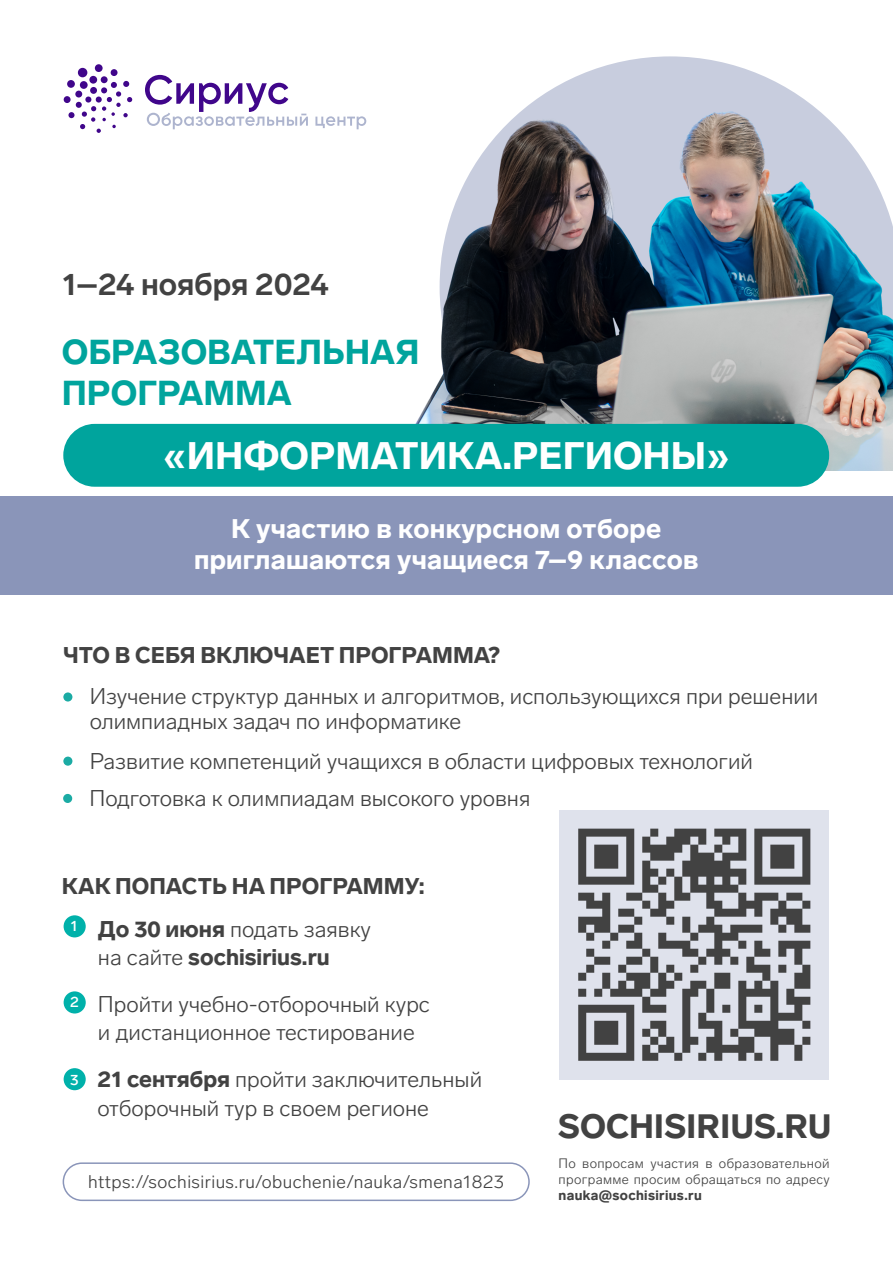
<style>
.page{position:relative;width:893px;height:1263px;background:#fff}
.page>*{position:absolute;margin:0;border:0;box-sizing:border-box;transform-origin:0 0}
.t1{font:900 37.8px "Lab Grotesque";color:#fff}
.t2{font:900 34.2px/40.5px "Lab Grotesque";color:#00a49d}
.t3{font:900 33.3px "Lab Grotesque";color:#424242}
.t4{font:700 30.9px "Lab Grotesque";color:#424242}
.t5{font:900 26.55px/30.8px "Lab Grotesque";letter-spacing:.01em;color:#fff;text-align:center}
.t6{font:300 22.5px/28.5px "Lab Grotesque";color:#424242}
.t7{font:900 22.5px/28.5px "Lab Grotesque";color:#424242}
.t8{font:300 18.15px "Lab Grotesque";letter-spacing:.025em;color:#424242}
.t9{font:500 14.85px "Lab Grotesque";color:#fff}
.t10{font:300 13.5px/16.2px "Lab Grotesque";letter-spacing:.025em;color:#424242}
.t11{font:900 13.5px "Lab Grotesque";letter-spacing:.025em;color:#424242}
.s1{font-weight:300}
.s2{font-weight:500;font-size:14.85px;color:#fff}
.s3{font-weight:900}
</style>
<div class="page">
<svg style="left:541px;top:56px;width:258px;height:40px;fill:#c8cdde"></svg>
<div style="left:559px;top:810px;width:270px;height:270px;background:#dfe2ec"></div>
<div style="left:63px;top:692px;width:9px;height:9px;background:#1baba4;border-radius:50%"></div>
<div style="left:63px;top:757px;width:9px;height:9px;background:#1baba4;border-radius:50%"></div>
<div style="left:63px;top:794px;width:9px;height:9px;background:#1baba4;border-radius:50%"></div>
<div style="left:63px;top:1162px;width:467px;height:39px;border:2px solid #8a95b9;border-radius:19px"></div>
<div style="left:64px;top:915px;width:22px;height:22px;background:#00b1aa;border-radius:50%"></div>
<div style="left:64px;top:991px;width:22px;height:22px;background:#00b1aa;border-radius:50%"></div>
<div style="left:64px;top:1068px;width:22px;height:22px;background:#00b1aa;border-radius:50%"></div>
<img style="left:385px;top:96px;width:508px;height:375px">
<div style="left:0;top:496px;width:893px;height:99px;background:#8a95b9"></div>
<svg style="left:64px;top:64px;width:68px;height:69px"></svg>
<svg style="left:315px;top:116px;width:51px;height:13px"></svg>
<svg style="left:145px;top:75px;width:163px;height:54px"></svg>
<div style="left:63px;top:424px;width:766px;height:63px;background:#00a49d;border-radius:31px"></div>
<svg style="left:578px;top:829px;width:232px;height:232px"></svg>
<h3 class="t4" style="left:63px;top:266px;width:267px">1–24 ноября 2024</h3>
<h2 class="t2" style="left:62px;top:332px;width:359px">ОБРАЗОВАТЕЛЬНАЯ<br>ПРОГРАММА</h2>
<h1 class="t1" style="left:163px;top:434px;width:569px">«ИНФОРМАТИКА.РЕГИОНЫ»</h1>
<p class="t5" style="left:194px;top:513px;width:506px">К участию в конкурсном отборе приглашаются учащиеся 7–9 классов</p>
<p class="t7" style="left:63px;top:641px;width:438px">ЧТО В СЕБЯ ВКЛЮЧАЕТ ПРОГРАММА?</p>
<p class="t6" style="left:90px;top:683px;width:730px;line-height:25.5px">Изучение структур данных и алгоритмов, использующихся при решении олимпиадных задач по информатике</p>
<p class="t6" style="left:90px;top:747px;width:665px">Развитие компетенций учащихся в области цифровых технологий</p>
<p class="t6" style="left:90px;top:784px;width:442px">Подготовка к олимпиадам высокого уровня</p>
<p class="t7" style="left:62px;top:872px;width:365px">КАК ПОПАСТЬ НА ПРОГРАММУ:</p>
<p class="t9" style="left:71px;top:917px;width:8px">1</p>
<p class="t7" style="left:98px;top:915px;width:275px">До 30 июня <span class="s1">подать заявку на сайте</span> sochisirius.ru</p>
<p class="t6" style="left:98px;top:990px;width:333px">Пройти учебно-отборочный курс и дистанционное тестирование</p>
<p class="t9" style="left:70px;top:993px;width:10px">2</p>
<p class="t6" style="left:98px;top:1065px;width:386px;text-indent:-27px"><span class="s2">3</span> <span class="s3">21 сентября</span> пройти заключительный отборочный тур в своем регионе</p>
<p class="t8" style="left:88px;top:1171px;width:417px">https://sochisirius.ru/obuchenie/nauka/smena1823</p>
<h3 class="t3" style="left:558px;top:1106px;width:275px">SOCHISIRIUS.RU</h3>
<p class="t10" style="left:559px;top:1155px;width:273px">По вопросам участия в образовательной программе просим обращаться по адресу</p>
<p class="t11" style="left:559px;top:1187px;width:145px">nauka@sochisirius.ru</p>
</div>
